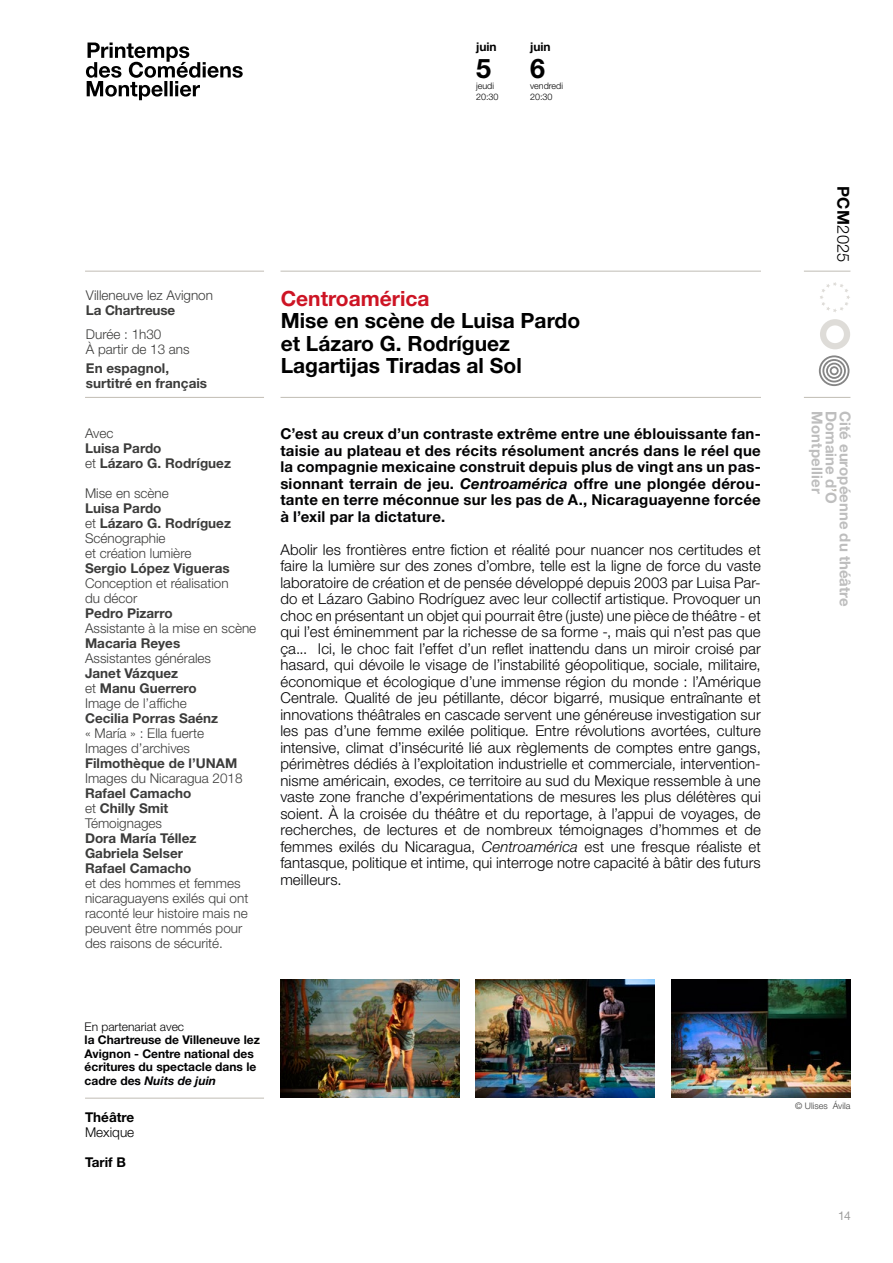
<style>
.page{position:relative;width:893px;height:1263px;background:#fff}
.page>*{position:absolute;margin:0;border:0;box-sizing:border-box;transform-origin:0 0}
.t1{font:700 27px "Helvetica Neue LT Std";color:#000}
.t2{font:700 21px/22.5px "Helvetica Neue LT Std";color:#000}
.t3{font:700 21px "Helvetica Neue LT Std";color:#cd1424}
.t4{font:300 16.5px "Helvetica Neue LT Std";color:#000}
.t5{font:300 15px/16.5px "Helvetica Neue LT Std";letter-spacing:.005em;color:#020203;text-align:justify}
.t6{font:700 15px/16.5px "Helvetica Neue LT Std";letter-spacing:.015em;color:#020203;text-align:justify}
.t7{font:700 15px/27.8px "Helvetica Neue LT Std";color:#bebebe}
.t8{font:300 13.5px/15px "Helvetica Neue LT Std";color:#3c3c3b}
.t9{font:700 13.5px/15px "Helvetica Neue LT Std";color:#3c3c3b}
.t10{font:700 13.5px "Helvetica Neue LT Std";color:#000}
.t11{font:300 13.5px "Helvetica Neue LT Std";color:#000}
.t12{font:700 12px/13.5px "Helvetica Neue LT Std";color:#020203}
.t13{font:300 12px "Helvetica Neue LT Std";color:#020203}
.t14{font:700 12px "Helvetica Neue LT Std";color:#000}
.t15{font:12px "Helvetica Neue LT Std";color:#9d9d9c}
.t16{font:300 9px "Helvetica Neue LT Std";color:#000}
.t17{font:300 9px "Helvetica Neue LT Std";color:#3c3c3b}
.s1{font-weight:300}
.s2{font-weight:700}
.s3{font-style:italic}
.s4{color:#c0bcb4}
</style>
<div class="page">
<hr style="left:281px;top:271px;width:480px;height:1px;background:#c0bcb4">
<hr style="left:281px;top:397px;width:480px;height:1px;background:#c0bcb4">
<hr style="left:804px;top:271px;width:46px;height:1px;background:#c0bcb4">
<div style="left:820px;top:319px;width:30px;height:30px;border:6px solid #c0bcb4;border-radius:50%"></div>
<svg style="left:820px;top:282px;width:30px;height:30px"></svg>
<svg style="left:819px;top:355px;width:30px;height:31px"></svg>
<hr style="left:804px;top:397px;width:46px;height:1px;background:#c0bcb4">
<svg style="left:86px;top:43px;width:157px;height:57px"></svg>
<hr style="left:85px;top:271px;width:179px;height:1px;background:#c1bcb4">
<hr style="left:85px;top:397px;width:179px;height:1px;background:#c1bcb4">
<hr style="left:85px;top:1098px;width:179px;height:1px;background:#c0bcb4">
<img style="left:280px;top:980px;width:179px;height:118px">
<img style="left:476px;top:980px;width:179px;height:118px">
<img style="left:671px;top:980px;width:179px;height:118px">
<p class="t14" style="left:476px;top:40px;width:22px">juin</p>
<p class="t14" style="left:530px;top:40px;width:22px">juin</p>
<h1 class="t1" style="left:476px;top:52px;width:17px">5</h1>
<h1 class="t1" style="left:530px;top:52px;width:17px">6</h1>
<p class="t16" style="left:476px;top:80px;width:19px">jeudi</p>
<p class="t16" style="left:530px;top:80px;width:35px">vendredi</p>
<p class="t16" style="left:476px;top:91px;width:24px">20:30</p>
<p class="t16" style="left:530px;top:91px;width:24px">20:30</p>
<p class="t8" style="left:86px;top:288px;width:129px">Villeneuve lez Avignon</p>
<p class="t9" style="left:86px;top:303px;width:91px">La Chartreuse</p>
<p class="t8" style="left:86px;top:326px;width:105px">Durée : 1h30<br>À partir de 13 ans</p>
<p class="t9" style="left:86px;top:360px;width:123px">En espagnol, surtitré en français</p>
<p class="t8" style="left:85px;top:425px;width:30px">Avec</p>
<p class="t9" style="left:85px;top:440px;width:148px">Luisa Pardo<br><span class="s1">et</span> Lázaro G. Rodríguez</p>
<p class="t8" style="left:85px;top:485px;width:85px">Mise en scène</p>
<p class="t8" style="left:85px;top:500px;width:148px"><span class="s2">Luisa Pardo<br></span>et <span class="s2">Lázaro G. Rodríguez<br></span>Scénographie<br>et création lumière</p>
<p class="t9" style="left:85px;top:560px;width:146px">Sergio López Vigueras</p>
<p class="t8" style="left:85px;top:575px;width:145px">Conception et réalisation du décor</p>
<p class="t9" style="left:85px;top:605px;width:89px">Pedro Pizarro</p>
<p class="t8" style="left:85px;top:620px;width:173px">Assistante à la mise en scène</p>
<p class="t9" style="left:85px;top:635px;width:97px">Macaria Reyes</p>
<p class="t8" style="left:85px;top:650px;width:128px">Assistantes générales</p>
<p class="t9" style="left:85px;top:665px;width:113px">Janet Vázquez<br><span class="s1">et</span> Manu Guerrero<br><span class="s1">Image de l’affiche</span></p>
<p class="t9" style="left:85px;top:710px;width:135px">Cecilia Porras Saénz</p>
<p class="t8" style="left:85px;top:725px;width:121px">« María » : Ella fuerte<br>Images d’archives</p>
<p class="t9" style="left:85px;top:755px;width:154px">Filmothèque de l’UNAM</p>
<p class="t8" style="left:85px;top:770px;width:159px">Images du Nicaragua 2018</p>
<p class="t9" style="left:85px;top:785px;width:108px">Rafael Camacho <span class="s1">et</span> Chilly Smit<br><span class="s1">Témoignages</span></p>
<p class="t9" style="left:85px;top:830px;width:113px">Dora María Téllez<br>Gabriela Selser<br>Rafael Camacho</p>
<p class="t8" style="left:85px;top:875px;width:165px">et des hommes et femmes nicaraguayens exilés qui ont raconté leur histoire mais ne peuvent être nommés pour des raisons de sécurité.</p>
<h2 class="t3" style="left:281px;top:285px;width:150px">Centroamérica</h2>
<h2 class="t2" style="left:281px;top:309px;width:301px">Mise en scène de Luisa Pardo et Lázaro G. Rodríguez<br>Lagartijas Tiradas al Sol</h2>
<p class="t6" style="left:280px;top:425px;width:482px">C’est au creux d’un contraste extrême entre une éblouissante fan&shy;taisie au plateau et des récits résolument ancrés dans le réel que la compagnie mexicaine construit depuis plus de vingt ans un pas&shy;sionnant terrain de jeu. <span class="s3">Centroamérica</span> offre une plongée dérou&shy;tante en terre méconnue sur les pas de A., Nicaraguayenne forcée à l’exil par la dictature.</p>
<p class="t5" style="left:280px;top:541px;width:482px">Abolir les frontières entre fiction et réalité pour nuancer nos certitudes et faire la lumière sur des zones d’ombre, telle est la ligne de force du vaste laboratoire de création et de pensée développé depuis 2003 par Luisa Par&shy;do et Lázaro Gabino Rodríguez avec leur collectif artistique. Provoquer un choc en présentant un objet qui pourrait être (juste) une pièce de théâtre - et qui l’est éminemment par la richesse de sa forme -, mais qui n’est pas que ça... Ici, le choc fait l’effet d’un reflet inattendu dans un miroir croisé par hasard, qui dévoile le visage de l’instabilité géopolitique, sociale, militaire, économique et écologique d’une immense région du monde : l’Amérique Centrale. Qualité de jeu pétillante, décor bigarré, musique entraînante et innovations théâtrales en cascade servent une généreuse investigation sur les pas d’une femme exilée politique. Entre révolutions avortées, culture intensive, climat d’insécurité lié aux règlements de comptes entre gangs, périmètres dédiés à l’exploitation industrielle et commerciale, intervention&shy;nisme américain, exodes, ce territoire au sud du Mexique ressemble à une vaste zone franche d’expérimentations de mesures les plus délétères qui soient. À la croisée du théâtre et du reportage, à l’appui de voyages, de recherches, de lectures et de nombreux témoignages d’hommes et de femmes exilés du Nicaragua, <span class="s3">Centroamérica</span> est une fresque réaliste et fantasque, politique et intime, qui interroge notre capacité à bâtir des futurs meilleurs.</p>
<p class="t13" style="left:85px;top:1019px;width:101px">En partenariat avec</p>
<p class="t12" style="left:85px;top:1033px;width:177px">la Chartreuse de Villeneuve lez<br>Avignon - Centre national des écritures du spectacle dans le cadre des <span class="s3">Nuits de juin</span></p>
<p class="t10" style="left:85px;top:1108px;width:51px">Théâtre</p>
<p class="t11" style="left:85px;top:1123px;width:51px">Mexique</p>
<p class="t10" style="left:85px;top:1153px;width:42px">Tarif B</p>
<p class="t4" style="left:853px;top:186px;width:79px;rotate:90deg"><span class="s2">PCM</span>2025</p>
<p class="t7" style="left:859px;top:411px;width:197px;rotate:90deg">Cité européenne du théâtre<br>Montpellier</p>
<p class="t7" style="left:845px;top:411px;width:94px;rotate:90deg">Domaine d<span class="s4">’</span>O</p>
<p class="t17" style="left:795px;top:1100px;width:57px">© Ulises Ávila</p>
<p class="t15" style="left:838px;top:1208px;width:14px">14</p>
</div>
